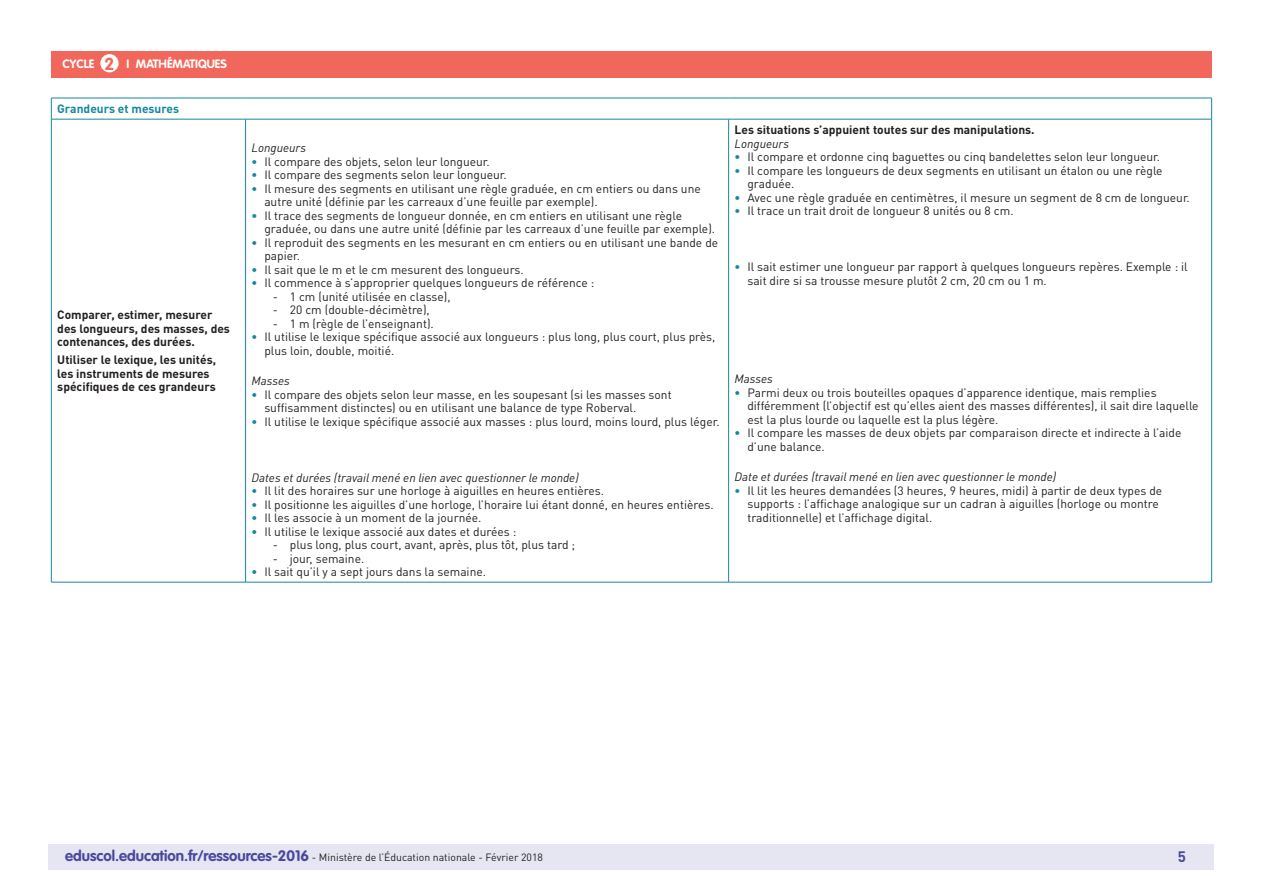
<style>
.page{position:relative;width:1263px;height:893px;background:#fff}
.page>*{position:absolute;margin:0;border:0;box-sizing:border-box;transform-origin:0 0}
.t1{font:700 17.25px "VAG Rounded Std";color:#f2675c}
.t2{font:700 15px "DIN Pro";color:#4a489e}
.t3{font:12px/13.5px "DIN Pro";color:#231f20}
.Texte_gras_noir{font:700 12px/13.5px "DIN Pro";color:#231f20}
._14_Texte_tableau{font:italic 12px "DIN Pro";color:#231f20}
._14_Texte_tableau-2{font:700 12px "DIN Pro";color:#231f20}
.t4{font:700 12px "VAG Rounded Std";color:#fff}
.Texte_gras_bleu{font:700 12px "DIN Pro";color:#16879f}
.t5{font:10.5px "DIN Pro";color:#231f20}
.s1{font-weight:700;color:#16879f}
.s2{font-family:"VAG Rounded Std";font-weight:700;font-size:15px;color:#4a489e}
</style>
<div class="page">
<div style="left:49px;top:844px;width:1165px;height:26px;background:#e6e5f2"></div>
<div style="left:51px;top:51px;width:1161px;height:27px;background:#f2675c"></div>
<div style="left:100px;top:54px;width:19px;height:18px;background:#fff;border-radius:50%"></div>
<hr style="left:51px;top:98px;width:195px;height:1px;background:#16879f">
<svg style="left:51px;top:98px;width:1px;height:21px"></svg>
<hr style="left:246px;top:98px;width:483px;height:1px;background:#16879f">
<hr style="left:729px;top:98px;width:483px;height:1px;background:#16879f">
<svg style="left:1211px;top:98px;width:1px;height:21px"></svg>
<hr style="left:51px;top:119px;width:195px;height:1px;background:#16879f">
<hr style="left:51px;top:119px;width:1px;height:463px;background:#16879f">
<hr style="left:246px;top:119px;width:483px;height:1px;background:#16879f">
<hr style="left:245px;top:119px;width:1px;height:463px;background:#16879f">
<hr style="left:729px;top:119px;width:483px;height:1px;background:#16879f">
<hr style="left:728px;top:119px;width:1px;height:463px;background:#16879f">
<hr style="left:1211px;top:119px;width:1px;height:463px;background:#16879f">
<hr style="left:51px;top:582px;width:195px;height:1px;background:#16879f">
<hr style="left:246px;top:582px;width:483px;height:1px;background:#16879f">
<hr style="left:729px;top:582px;width:483px;height:1px;background:#16879f">
<p class="t4" style="left:63px;top:57px;width:33px">CYCLE</p>
<p class="t4" style="left:127px;top:57px;width:102px">I MATHÉMATIQUES</p>
<h1 class="t1" style="left:105px;top:53px;width:11px">2</h1>
<p class="Texte_gras_bleu" style="left:57px;top:101px;width:123px">Grandeurs et mesures</p>
<p class="Texte_gras_noir" style="left:57px;top:308px;width:174px">Comparer, estimer, mesurer des longueurs, des masses, des contenances, des durées.</p>
<p class="Texte_gras_noir" style="left:57px;top:353px;width:160px">Utiliser le lexique, les unités, les instruments de mesures spécifiques de ces grandeurs</p>
<p class="_14_Texte_tableau" style="left:252px;top:140px;width:56px">Longueurs</p>
<p class="t3" style="left:252px;top:154px;width:240px"><span class="s1">•</span> Il compare des objets, selon leur longueur.</p>
<p class="t3" style="left:252px;top:168px;width:257px"><span class="s1">•</span> Il compare des segments selon leur longueur.</p>
<p class="t3" style="left:264px;top:181px;width:438px;text-indent:-13px"><span class="s1">•</span> Il mesure des segments en utilisant une règle graduée, en cm entiers ou dans une autre unité (définie par les carreaux d’une feuille par exemple).</p>
<p class="t3" style="left:264px;top:208px;width:452px;text-indent:-13px"><span class="s1">•</span> Il trace des segments de longueur donnée, en cm entiers en utilisant une règle graduée, ou dans une autre unité (définie par les carreaux d’une feuille par exemple).</p>
<p class="t3" style="left:264px;top:235px;width:455px;text-indent:-13px"><span class="s1">•</span> Il reproduit des segments en les mesurant en cm entiers ou en utilisant une bande de papier.</p>
<p class="t3" style="left:252px;top:262px;width:274px"><span class="s1">•</span> Il sait que le m et le cm mesurent des longueurs.</p>
<p class="t3" style="left:252px;top:276px;width:344px"><span class="s1">•</span> Il commence à s’approprier quelques longueurs de référence :</p>
<p class="t3" style="left:273px;top:289px;width:179px">- 1 cm (unité utilisée en classe),</p>
<p class="t3" style="left:273px;top:303px;width:158px">- 20 cm (double-décimètre),</p>
<p class="t3" style="left:273px;top:316px;width:162px">- 1 m (règle de l’enseignant).</p>
<p class="t3" style="left:264px;top:330px;width:453px;text-indent:-13px"><span class="s1">•</span> Il utilise le lexique spécifique associé aux longueurs : plus long, plus court, plus près, plus loin, double, moitié.</p>
<p class="_14_Texte_tableau" style="left:252px;top:373px;width:40px">Masses</p>
<p class="t3" style="left:264px;top:387px;width:409px;text-indent:-13px"><span class="s1">•</span> Il compare des objets selon leur masse, en les soupesant (si les masses sont suffisamment distinctes) ou en utilisant une balance de type Roberval.</p>
<p class="t3" style="left:252px;top:414px;width:469px"><span class="s1">•</span> Il utilise le lexique spécifique associé aux masses : plus lourd, moins lourd, plus léger.</p>
<p class="_14_Texte_tableau" style="left:252px;top:470px;width:329px">Dates et durées (travail mené en lien avec questionner le monde)</p>
<p class="t3" style="left:252px;top:484px;width:354px"><span class="s1">•</span> Il lit des horaires sur une horloge à aiguilles en heures entières.</p>
<p class="t3" style="left:252px;top:497px;width:463px"><span class="s1">•</span> Il positionne les aiguilles d’une horloge, l’horaire lui étant donné, en heures entières.</p>
<p class="t3" style="left:252px;top:511px;width:231px"><span class="s1">•</span> Il les associe à un moment de la journée.</p>
<p class="t3" style="left:252px;top:524px;width:266px"><span class="s1">•</span> Il utilise le lexique associé aux dates et durées :</p>
<p class="t3" style="left:273px;top:538px;width:304px">- plus long, plus court, avant, après, plus tôt, plus tard ;</p>
<p class="t3" style="left:273px;top:551px;width:93px">- jour, semaine.</p>
<p class="t3" style="left:252px;top:565px;width:236px"><span class="s1">•</span> Il sait qu’il y a sept jours dans la semaine.</p>
<p class="_14_Texte_tableau-2" style="left:735px;top:122px;width:302px">Les situations s’appuient toutes sur des manipulations.</p>
<p class="_14_Texte_tableau" style="left:735px;top:136px;width:56px">Longueurs</p>
<p class="t3" style="left:735px;top:150px;width:427px"><span class="s1">•</span> Il compare et ordonne cinq baguettes ou cinq bandelettes selon leur longueur.</p>
<p class="t3" style="left:747px;top:163px;width:417px;text-indent:-13px"><span class="s1">•</span> Il compare les longueurs de deux segments en utilisant un étalon ou une règle graduée.</p>
<p class="t3" style="left:735px;top:190px;width:457px"><span class="s1">•</span> Avec une règle graduée en centimètres, il mesure un segment de 8 cm de longueur.</p>
<p class="t3" style="left:735px;top:204px;width:280px"><span class="s1">•</span> Il trace un trait droit de longueur 8 unités ou 8 cm.</p>
<p class="t3" style="left:747px;top:260px;width:442px;text-indent:-13px"><span class="s1">•</span> Il sait estimer une longueur par rapport à quelques longueurs repères. Exemple : il sait dire si sa trousse mesure plutôt 2 cm, 20 cm ou 1 m.</p>
<p class="_14_Texte_tableau" style="left:735px;top:372px;width:40px">Masses</p>
<p class="t3" style="left:747px;top:386px;width:453px;text-indent:-13px"><span class="s1">•</span> Parmi deux ou trois bouteilles opaques d’apparence identique, mais remplies différemment (l’objectif est qu’elles aient des masses différentes), il sait dire laquelle est la plus lourde ou laquelle est la plus légère.</p>
<p class="t3" style="left:747px;top:426px;width:436px;text-indent:-13px"><span class="s1">•</span> Il compare les masses de deux objets par comparaison directe et indirecte à l’aide d’une balance.</p>
<p class="_14_Texte_tableau" style="left:735px;top:470px;width:323px">Date et durées (travail mené en lien avec questionner le monde)</p>
<p class="t3" style="left:747px;top:484px;width:416px;text-indent:-13px"><span class="s1">•</span> Il lit les heures demandées (3 heures, 9 heures, midi) à partir de deux types de supports : l’affichage analogique sur un cadran à aiguilles (horloge ou montre traditionnelle) et l’affichage digital.</p>
<p class="t5" style="left:65px;top:850px;width:479px"><span class="s2">eduscol.education.fr/ressources-2016</span> - Ministère de l’Éducation nationale - Février 2018</p>
<p class="t2" style="left:1178px;top:846px;width:10px">5</p>
</div>
